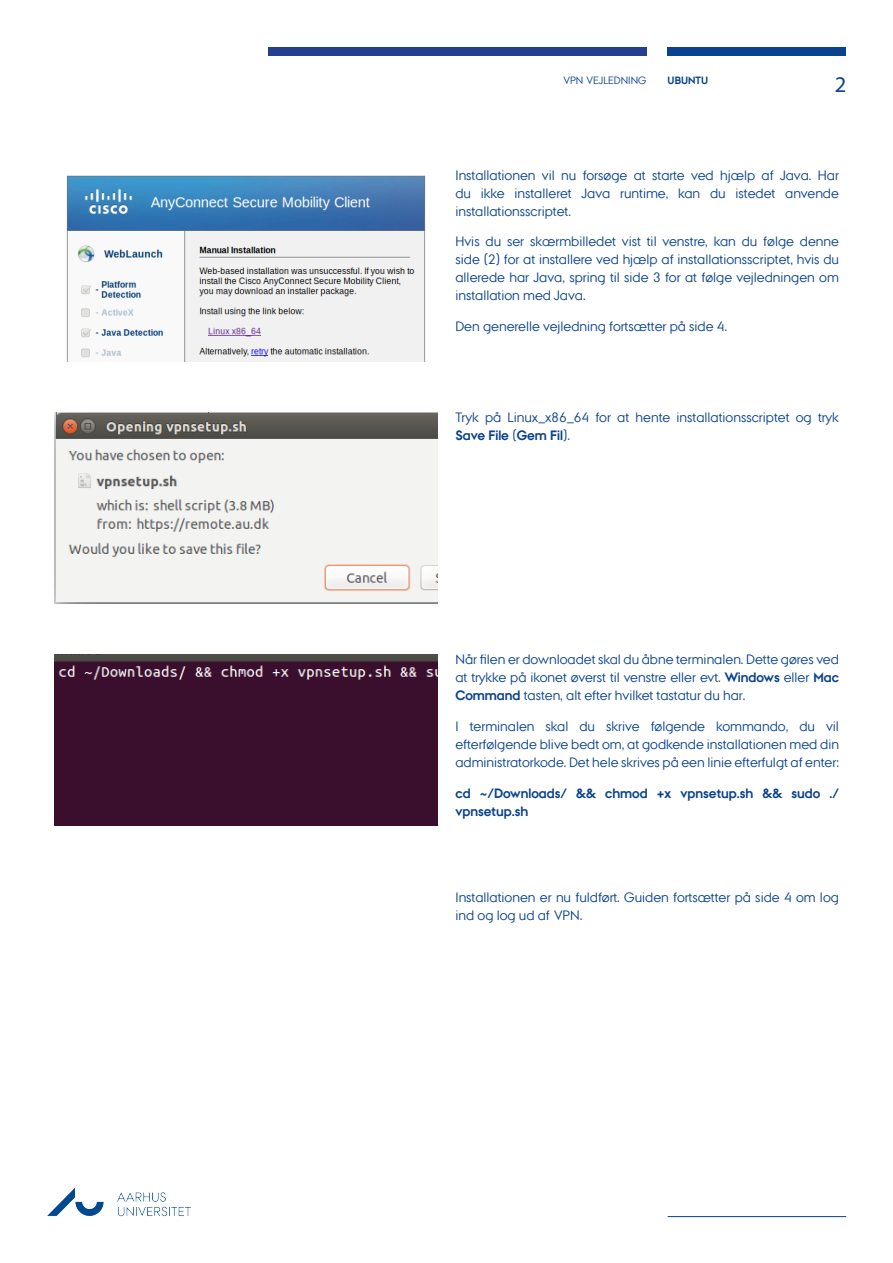
<style>
.page{position:relative;width:893px;height:1263px;background:#fff}
.page>*{position:absolute;margin:0;border:0;box-sizing:border-box;transform-origin:0 0}
.t1{font:22.5px "Myriad Pro";color:#09428e}
.Brødtekst{font:13.5px/18px "AU Passata";color:#09428e;text-align:justify}
.Brødtekst-2{font:700 13.5px/18px "AU Passata";color:#09428e}
.t2{font:10.5px "AU Passata";color:#09428e}
.t3{font:700 10.5px "AU Passata";color:#09428e}
.s1{font-weight:700}
</style>
<div class="page">
<div style="left:668px;top:47px;width:178px;height:8px;background:#09428e"></div>
<div style="left:268px;top:47px;width:378px;height:8px;background:#253f8e"></div>
<hr style="left:668px;top:1216px;width:178px;height:1px;background:#09428e">
<img style="left:47px;top:1188px;width:144px;height:29px">
<img style="left:66px;top:175px;width:360px;height:186px">
<img style="left:54px;top:412px;width:383px;height:192px">
<img style="left:54px;top:655px;width:383px;height:170px">
<p class="t2" style="left:563px;top:74px;width:84px">VPN VEJLEDNING</p>
<h1 class="t1" style="left:835px;top:71px;width:13px">2</h1>
<p class="t3" style="left:668px;top:74px;width:42px">UBUNTU</p>
<p class="Brødtekst" style="left:455px;top:166px;width:385px">Installationen vil nu forsøge at starte ved hjælp af Java. Har du ikke installeret Java runtime, kan du istedet anvende installationsscriptet.</p>
<p class="Brødtekst" style="left:455px;top:232px;width:385px">Hvis du ser skærmbilledet vist til venstre, kan du følge denne side (2) for at installere ved hjælp af installationsscriptet, hvis du allerede har Java, spring til side 3 for at følge vejledningen om installation med Java.</p>
<p class="Brødtekst" style="left:455px;top:317px;width:273px">Den generelle vejledning fortsætter på side 4.</p>
<p class="Brødtekst" style="left:455px;top:408px;width:385px">Tryk på Linux_x86_64 for at hente installationsscriptet og tryk<br><span class="s1">Save File</span> (<span class="s1">Gem Fil</span>).</p>
<p class="Brødtekst" style="left:455px;top:650px;width:385px">Når filen er downloadet skal du åbne terminalen. Dette gøres ved at trykke på ikonet øverst til venstre eller evt. <span class="s1">Windows</span> eller <span class="s1">Mac Command</span> tasten, alt efter hvilket tastatur du har.</p>
<p class="Brødtekst" style="left:455px;top:717px;width:385px">I terminalen skal du skrive følgende kommando, du vil efterfølgende blive bedt om, at godkende installationen med din administratorkode. Det hele skrives på een linie efterfulgt af enter:</p>
<p class="Brødtekst-2" style="left:455px;top:784px;width:385px">cd ~/Downloads/ &amp;&amp; chmod +x vpnsetup.sh &amp;&amp; sudo ./ vpnsetup.sh</p>
<p class="Brødtekst" style="left:455px;top:889px;width:385px">Installationen er nu fuldført. Guiden fortsætter på side 4 om log ind og log ud af VPN.</p>
</div>
